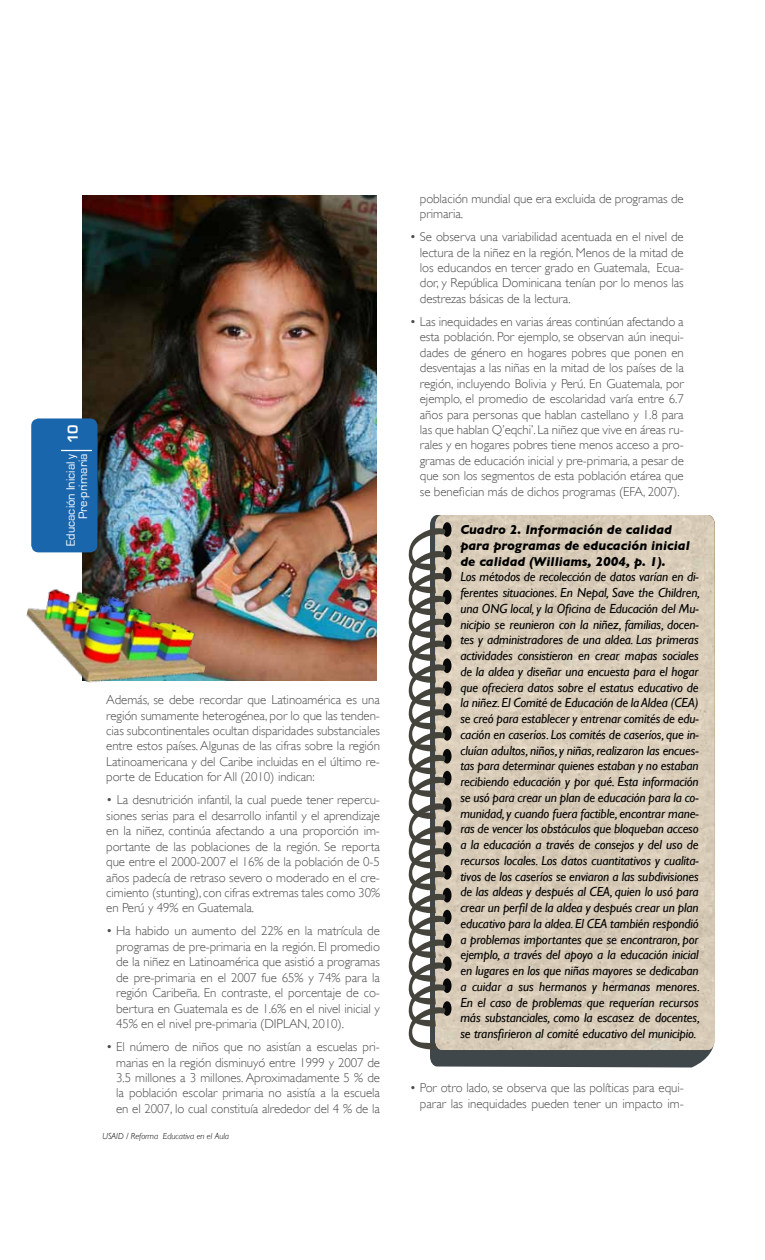
<style>
.page{position:relative;width:765px;height:1260px;background:#fff}
.page>*{position:absolute;margin:0;border:0;box-sizing:border-box;transform-origin:0 0}
.t1{font:700 15px "Eurostile";color:#fff}
.t2{font:italic 13.12px/15.8px "Gill Sans";letter-spacing:-.01em;color:#000;text-align:justify}
.t3{font:italic 700 13.12px/15.8px "Gill Sans";color:#000}
.t4{font:300 12.88px/15.5px "Gill Sans";letter-spacing:-.005em;color:#4d4d4f;text-align:justify}
.t5{font:12.5px/12.5px "Eurostile";color:#fff;text-align:right}
.t6{font:italic 300 8.75px "Gill Sans";letter-spacing:-.005em;color:#000}
.s1{font-style:inherit}
</style>
<div class="page">
<img style="left:82px;top:195px;width:295px;height:485px">
<div style="left:31px;top:418px;width:67px;height:134px;background:#1a66ad;border-radius:8px"></div>
<hr style="left:61px;top:450px;width:31px;height:1px;background:#fff">
<img style="left:26px;top:579px;width:190px;height:104px">
<div style="left:430px;top:515px;width:282px;height:552px;background:#40474a"></div>
<img style="left:435px;top:515px;width:280px;height:535px">
<div style="left:443px;top:522px;width:9px;height:15px;background:#080808;border-radius:50%"></div>
<div style="left:443px;top:545px;width:9px;height:15px;background:#080808;border-radius:50%"></div>
<div style="left:443px;top:567px;width:9px;height:15px;background:#080808;border-radius:50%"></div>
<div style="left:443px;top:590px;width:9px;height:14px;background:#080808;border-radius:50%"></div>
<div style="left:443px;top:613px;width:9px;height:14px;background:#080808;border-radius:50%"></div>
<div style="left:443px;top:635px;width:9px;height:14px;background:#080808;border-radius:50%"></div>
<div style="left:443px;top:658px;width:9px;height:15px;background:#080808;border-radius:50%"></div>
<div style="left:443px;top:681px;width:9px;height:15px;background:#080808;border-radius:50%"></div>
<div style="left:443px;top:703px;width:9px;height:15px;background:#080808;border-radius:50%"></div>
<div style="left:443px;top:726px;width:9px;height:15px;background:#080808;border-radius:50%"></div>
<div style="left:443px;top:749px;width:9px;height:15px;background:#080808;border-radius:50%"></div>
<div style="left:443px;top:771px;width:9px;height:14px;background:#080808;border-radius:50%"></div>
<div style="left:443px;top:797px;width:9px;height:15px;background:#080808;border-radius:50%"></div>
<div style="left:443px;top:820px;width:9px;height:15px;background:#080808;border-radius:50%"></div>
<div style="left:443px;top:842px;width:9px;height:15px;background:#080808;border-radius:50%"></div>
<div style="left:443px;top:865px;width:9px;height:15px;background:#080808;border-radius:50%"></div>
<div style="left:443px;top:888px;width:9px;height:14px;background:#080808;border-radius:50%"></div>
<div style="left:443px;top:910px;width:9px;height:14px;background:#080808;border-radius:50%"></div>
<div style="left:443px;top:934px;width:9px;height:14px;background:#080808;border-radius:50%"></div>
<div style="left:443px;top:956px;width:9px;height:15px;background:#080808;border-radius:50%"></div>
<div style="left:443px;top:978px;width:9px;height:15px;background:#080808;border-radius:50%"></div>
<div style="left:443px;top:1001px;width:9px;height:15px;background:#080808;border-radius:50%"></div>
<svg style="left:408px;top:528px;width:38px;height:522px"></svg>
<p class="t1" style="left:65px;top:443px;width:20px;rotate:-90deg">10</p>
<p class="t5" style="left:65px;top:546px;width:94px;rotate:-90deg">Educación Inicial y<br>Pre-primaria</p>
<p class="t4" style="left:106px;top:692px;width:275px">Además, se debe recordar que Latinoamérica es una región sumamente heterogénea, por lo que las tenden&shy;cias subcontinentales ocultan disparidades substanciales entre estos países. Algunas de las cifras sobre la región Latinoamericana y del Caribe incluidas en el último re&shy;porte de Education for All (2010) indican:</p>
<p class="t4" style="left:106px;top:792px;width:275px">• La desnutrición infantil, la cual puede tener repercu&shy;siones serias para el desarrollo infantil y el aprendizaje en la niñez, continúa afectando a una proporción im&shy;portante de las poblaciones de la región. Se reporta que entre el 2000-2007 el 16% de la población de 0-5 años padecía de retraso severo o moderado en el cre&shy;cimiento (stunting), con cifras extremas tales como 30% en Perú y 49% en Guatemala.</p>
<p class="t4" style="left:116px;top:923px;width:265px;text-indent:-10px">• Ha habido un aumento del 22% en la matrícula de programas de pre-primaria en la región. El promedio de la niñez en Latinoamérica que asistió a programas de pre-primaria en el 2007 fue 65% y 74% para la región Caribeña. En contraste, el porcentaje de co&shy;bertura en Guatemala es de 1.6% en el nivel inicial y 45% en el nivel pre-primaria (DIPLAN, 2010).</p>
<p class="t4" style="left:116px;top:1039px;width:265px;text-indent:-10px">• El número de niños que no asistían a escuelas pri&shy;marias en la región disminuyó entre 1999 y 2007 de 3.5 millones a 3 millones. Aproximadamente 5 % de la población escolar primaria no asistía a la escuela en el 2007, lo cual constituía alrededor del 4 % de la</p>
<p class="t6" style="left:102px;top:1131px;width:128px"><span class="s1">USAID /</span> Reforma Educativa en el Aula</p>
<p class="t4" style="left:420px;top:191px;width:265px">población mundial que era excluida de programas de primaria.</p>
<p class="t4" style="left:420px;top:229px;width:265px;text-indent:-10px">• Se observa una variabilidad acentuada en el nivel de lectura de la niñez en la región. Menos de la mitad de los educandos en tercer grado en Guatemala, Ecua&shy;dor, y República Dominicana tenían por lo menos las destrezas básicas de la lectura.</p>
<p class="t4" style="left:420px;top:314px;width:265px;text-indent:-10px">• Las inequidades en varias áreas continúan afectando a esta población. Por ejemplo, se observan aún inequi&shy;dades de género en hogares pobres que ponen en desventajas a las niñas en la mitad de los países de la región, incluyendo Bolivia y Perú. En Guatemala, por ejemplo, el promedio de escolaridad varía entre 6.7 años para personas que hablan castellano y 1.8 para las que hablan Q’eqchi’. La niñez que vive en áreas ru&shy;rales y en hogares pobres tiene menos acceso a pro&shy;gramas de educación inicial y pre-primaria, a pesar de que son los segmentos de esta población etárea que se benefician más de dichos programas (EFA, 2007).</p>
<p class="t3" style="left:460px;top:522px;width:231px">Cuadro 2. Información de calidad para programas de educación inicial de calidad (Williams, 2004, p. 1).</p>
<p class="t2" style="left:460px;top:569px;width:241px">Los métodos de recolección de datos varían en di&shy;ferentes situaciones. En Nepal, Save the Children, una ONG local, y la Oficina de Educación del Mu&shy;nicipio se reunieron con la niñez, familias, docen&shy;tes y administradores de una aldea. Las primeras actividades consistieron en crear mapas sociales de la aldea y diseñar una encuesta para el hogar que ofreciera datos sobre el estatus educativo de la niñez. El Comité de Educación de la Aldea (CEA) se creó para establecer y entrenar comités de edu&shy;cación en caseríos. Los comités de caseríos, que in&shy;cluían adultos, niños, y niñas, realizaron las encues&shy;tas para determinar quienes estaban y no estaban recibiendo educación y por qué. Esta información se usó para crear un plan de educación para la co&shy;munidad, y cuando fuera factible, encontrar mane&shy;ras de vencer los obstáculos que bloqueban acceso a la educación a través de consejos y del uso de recursos locales. Los datos cuantitativos y cualita&shy;tivos de los caseríos se enviaron a las subdivisiones de las aldeas y después al CEA, quien lo usó para crear un perfil de la aldea y después crear un plan educativo para la aldea. El CEA también respondió a problemas importantes que se encontraron, por ejemplo, a través del apoyo a la educación inicial en lugares en los que niñas mayores se dedicaban a cuidar a sus hermanos y hermanas menores.<br>En el caso de problemas que requerían recursos más substanciales, como la escasez de docentes, se transfirieron al comité educativo del municipio.</p>
<p class="t4" style="left:410px;top:1080px;width:275px;text-align:right">• Por otro lado, se observa que las políticas para equi&shy;parar las inequidades pueden tener un impacto im-</p>
</div>
